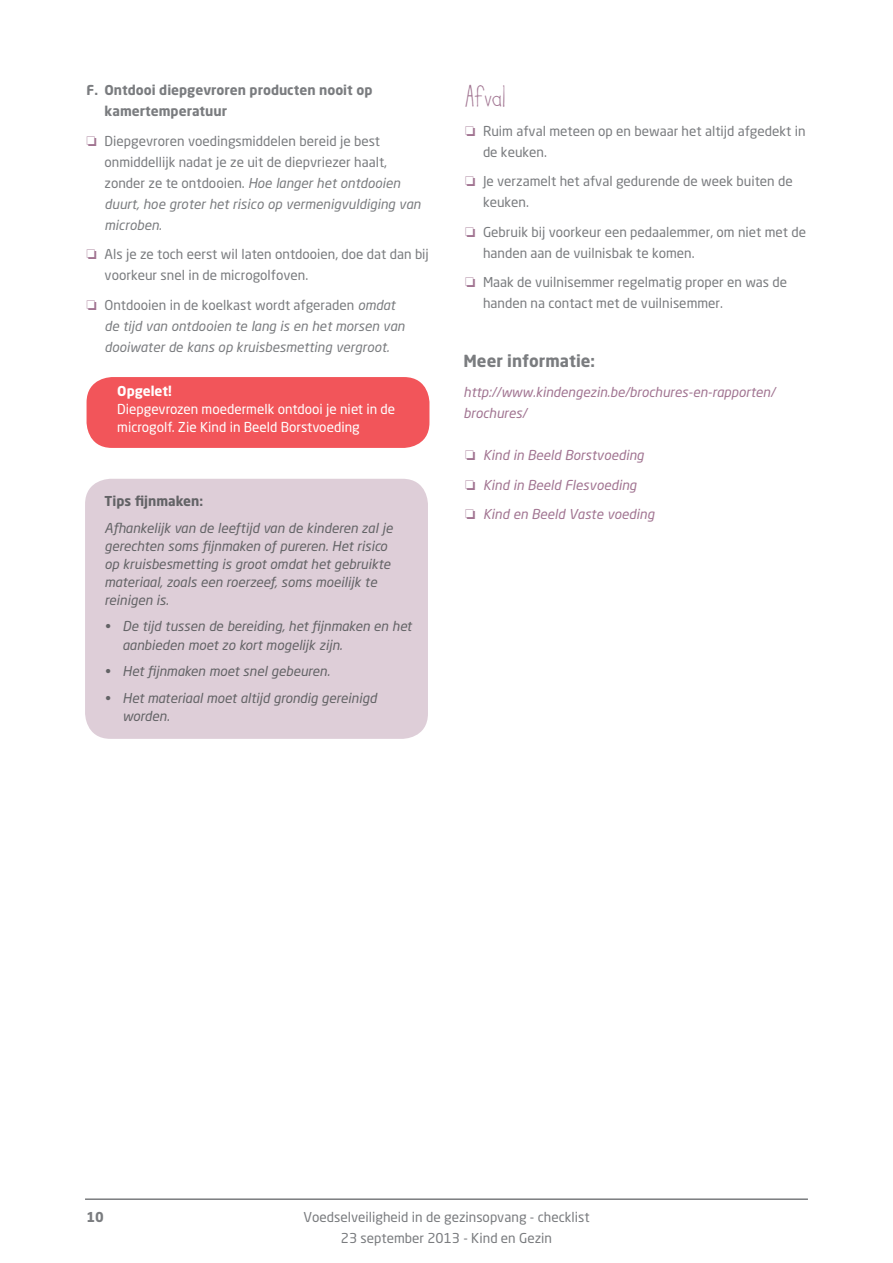
<style>
.page{position:relative;width:893px;height:1263px;background:#fff}
.page>*{position:absolute;margin:0;border:0;box-sizing:border-box;transform-origin:0 0}
.kleine_titel{font:27px "High Fiber";color:#a17491}
.Bodytekst{font:700 16.5px "Neo Sans Pro";color:#7a7c7f}
.t1{font:13.5px/21px "Neo Sans Pro";color:#7a7c7f}
.tip{font:italic 13.5px/18px "Neo Sans Pro";color:#636366}
.Bodytekst-2{font:italic 13.5px/21px "Neo Sans Pro";color:#a17491}
.t2{font:italic 13.5px/21px "Neo Sans Pro";color:#7a7c7f}
.tip-2{font:13.5px/18px "Neo Sans Pro";color:#fff}
.Bodytekst_titel_met{font:700 13.5px/21px "Neo Sans Pro";color:#7a7c7f}
.tip-3{font:700 13.5px "Neo Sans Pro";color:#636366}
.s1{color:#a17491}
.s2{font-style:italic}
.s3{font-style:normal}
.s4{font-weight:700}
</style>
<div class="page">
<hr style="left:85px;top:1198px;width:723px;height:2px;background:#7a7c7f">
<div style="left:87px;top:377px;width:342px;height:71px;background:#f2555a;border-radius:26px"></div>
<div style="left:85px;top:479px;width:343px;height:260px;background:#deced8;border-radius:26px"></div>
<p class="Bodytekst_titel_met" style="left:105px;top:79px;width:269px;text-indent:-18px">F. Ontdooi diepgevroren producten nooit op kamertemperatuur</p>
<p class="t1" style="left:105px;top:130px;width:318px;text-indent:-18px"><span class="s1">❏</span> Diepgevroren voedingsmiddelen bereid je best onmiddellijk nadat je ze uit de diepvriezer haalt, zonder ze te ontdooien. <span class="s2">Hoe langer het ontdooien duurt, hoe groter het risico op vermenigvuldiging van microben.</span></p>
<p class="t1" style="left:105px;top:244px;width:326px;text-indent:-18px"><span class="s1">❏</span> Als je ze toch eerst wil laten ontdooien, doe dat dan bij voorkeur snel in de microgolfoven.</p>
<p class="t2" style="left:105px;top:294px;width:302px;text-indent:-18px"><span class="s1">❏</span> <span class="s3">Ontdooien in de koelkast wordt afgeraden</span> omdat de tijd van ontdooien te lang is en het morsen van dooiwater de kans op kruisbesmetting vergroot.</p>
<p class="tip-2" style="left:117px;top:382px;width:279px"><span class="s4">Opgelet!<br></span>Diepgevrozen moedermelk ontdooi je niet in de microgolf. Zie Kind in Beeld Borstvoeding</p>
<p class="tip-3" style="left:105px;top:493px;width:100px">Tips fijnmaken:</p>
<p class="tip" style="left:105px;top:519px;width:290px">Afhankelijk van de leeftijd van de kinderen zal je gerechten soms fijnmaken of pureren. Het risico op kruisbesmetting is groot omdat het gebruikte materiaal, zoals een roerzeef, soms moeilijk te reinigen is.</p>
<p class="tip" style="left:123px;top:617px;width:291px;text-indent:-18px">• De tijd tussen de bereiding, het fijnmaken en het aanbieden moet zo kort mogelijk zijn.</p>
<p class="tip" style="left:105px;top:662px;width:227px">• Het fijnmaken moet snel gebeuren.</p>
<p class="tip" style="left:123px;top:688px;width:256px;text-indent:-18px">• Het materiaal moet altijd grondig gereinigd worden.</p>
<p class="kleine_titel" style="left:465px;top:82px;width:42px">Afval</p>
<p class="t1" style="left:483px;top:120px;width:324px;text-indent:-18px"><span class="s1">❏</span> Ruim afval meteen op en bewaar het altijd afgedekt in de keuken.</p>
<p class="t1" style="left:483px;top:171px;width:311px;text-indent:-18px"><span class="s1">❏</span> Je verzamelt het afval gedurende de week buiten de keuken.</p>
<p class="t1" style="left:483px;top:221px;width:325px;text-indent:-18px"><span class="s1">❏</span> Gebruik bij voorkeur een pedaalemmer, om niet met de handen aan de vuilnisbak te komen.</p>
<p class="t1" style="left:483px;top:272px;width:306px;text-indent:-18px"><span class="s1">❏</span> Maak de vuilnisemmer regelmatig proper en was de handen na contact met de vuilnisemmer.</p>
<p class="Bodytekst" style="left:463px;top:351px;width:133px">Meer informatie:</p>
<p class="Bodytekst-2" style="left:463px;top:381px;width:313px">http://www.kindengezin.be/brochures-en-rapporten/ brochures/</p>
<p class="Bodytekst-2" style="left:465px;top:444px;width:180px">❏ Kind in Beeld Borstvoeding</p>
<p class="Bodytekst-2" style="left:465px;top:474px;width:173px">❏ Kind in Beeld Flesvoeding</p>
<p class="Bodytekst-2" style="left:465px;top:503px;width:191px">❏ Kind en Beeld Vaste voeding</p>
<p class="Bodytekst_titel_met" style="left:87px;top:1206px;width:19px">10</p>
<p class="t1" style="left:303px;top:1206px;width:288px;text-align:center">Voedselveiligheid in de gezinsopvang - checklist<br>23 september 2013 - Kind en Gezin</p>
</div>
